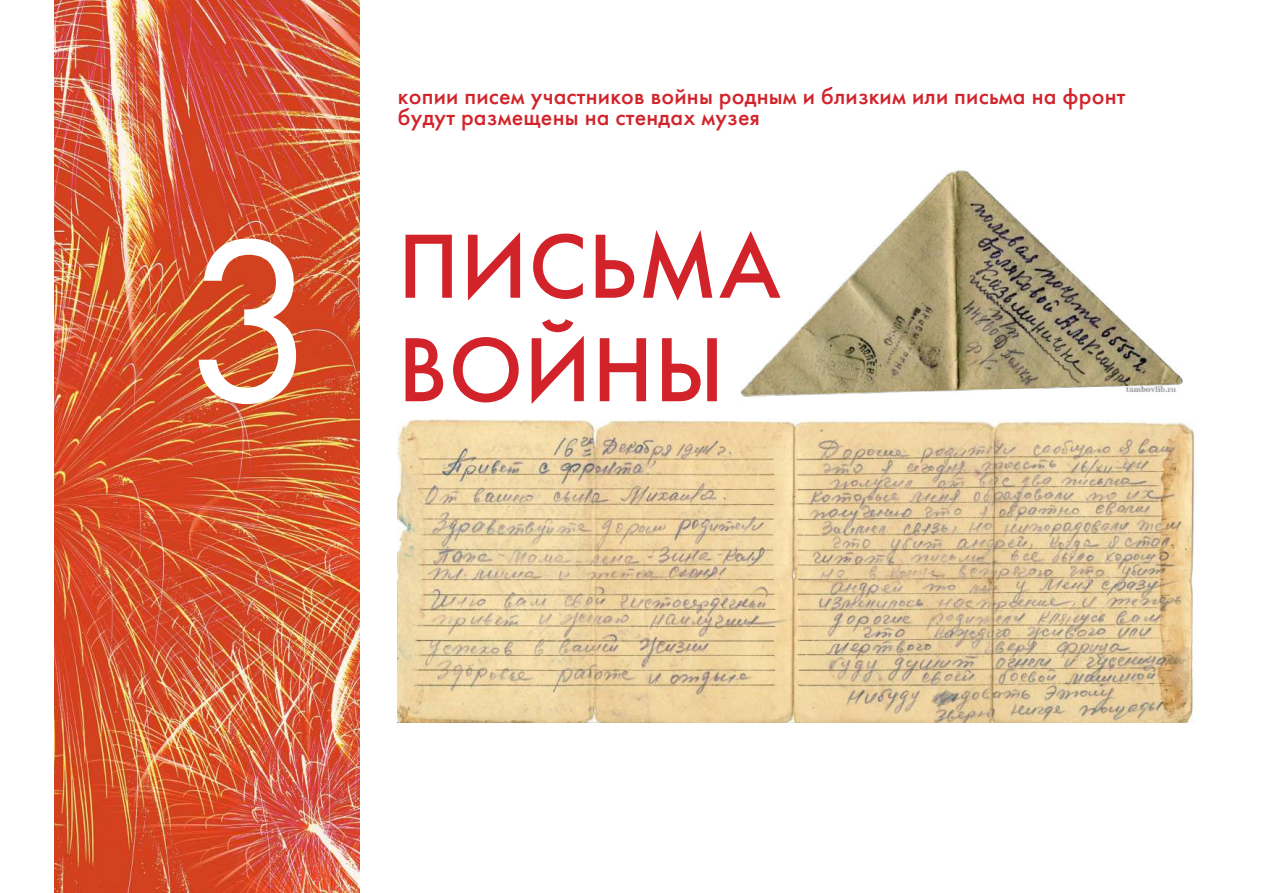
<style>
.page{position:relative;width:1263px;height:893px;background:#fff}
.page>*{position:absolute;margin:0;border:0;box-sizing:border-box;transform-origin:0 0}
.t1{font:240px "Futura PT";color:#fff}
.t2{font:500 94.5px/103.5px "Futura PT";letter-spacing:.01em;color:#d2232a}
.t3{font:500 24px/21px "Futura PT";letter-spacing:.01em;color:#d2232a}
</style>
<div class="page">
<img style="left:398px;top:420px;width:797px;height:302px">
<img style="left:740px;top:170px;width:443px;height:227px">
<img style="left:54px;top:0;width:305px;height:893px">
<p class="t3" style="left:398px;top:85px;width:729px">копии писем участников войны родным и близким или письма на фронт будут размещены на стендах музея</p>
<h1 class="t1" style="left:183px;top:179px;width:138px">3</h1>
<h2 class="t2" style="left:398px;top:215px;width:384px">ПИСЬМА<br>ВОЙНЫ</h2>
</div>
